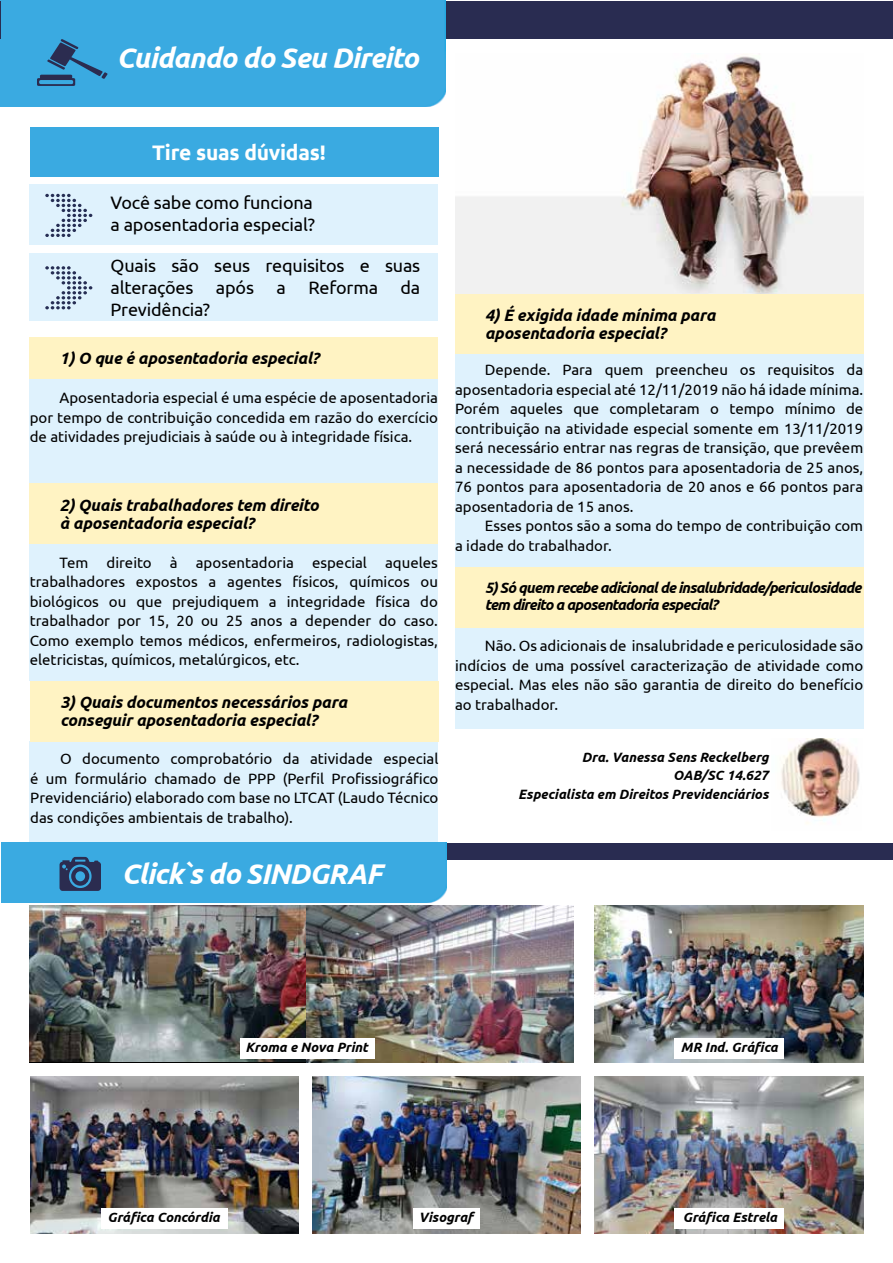
<style>
.page{position:relative;width:893px;height:1263px;background:#fff}
.page>*{position:absolute;margin:0;border:0;box-sizing:border-box;transform-origin:0 0}
.t1{font:italic 700 28.5px "Ubuntu";letter-spacing:-.025em;color:#fff}
.t2{font:700 21px "Ubuntu";letter-spacing:-.01em;color:#fff}
.t3{font:18px/21.6px "Ubuntu";letter-spacing:-.01em;color:#000}
.t4{font:italic 700 16.5px/18px "Ubuntu";letter-spacing:-.01em;color:#000}
.t5{font:15px/19.5px "Ubuntu";color:#000;text-align:justify}
.t6{font:italic 700 15px/16.5px "Ubuntu";letter-spacing:-.05em;color:#000}
.t7{font:italic 700 13.5px/18.8px "Ubuntu";color:#000;text-align:right}
</style>
<div class="page">
<div style="left:30px;top:184px;width:408px;height:61px;background:#dff2fd"></div>
<div style="left:30px;top:379px;width:408px;height:105px;background:#dff2fd"></div>
<div style="left:30px;top:544px;width:408px;height:137px;background:#dff2fd"></div>
<div style="left:30px;top:741px;width:408px;height:102px;background:#dff2fd"></div>
<div style="left:455px;top:627px;width:408px;height:102px;background:#dff2fd"></div>
<div style="left:455px;top:354px;width:408px;height:213px;background:#dff2fd"></div>
<div style="left:30px;top:253px;width:408px;height:68px;background:#dff2fd"></div>
<div style="left:391px;top:1px;width:502px;height:38px;background:#292c51"></div>
<div style="left:0;top:1px;width:446px;height:106px;background:#3aaae1"></div>
<div style="left:30px;top:337px;width:408px;height:42px;background:#fff3c3"></div>
<hr style="left:0;top:1px;width:1px;height:38px;background:#292c51">
<img style="left:781px;top:738px;width:79px;height:86px">
<div style="left:30px;top:484px;width:408px;height:60px;background:#fff3c3"></div>
<div style="left:30px;top:681px;width:408px;height:60px;background:#fff3c3"></div>
<svg style="left:45px;top:194px;width:47px;height:43px"></svg>
<svg style="left:45px;top:266px;width:47px;height:43px"></svg>
<div style="left:31px;top:127px;width:408px;height:50px;background:#3aaae1"></div>
<svg style="left:37px;top:39px;width:70px;height:47px;background:#3588ba"></svg>
<div style="left:455px;top:294px;width:408px;height:60px;background:#fff3c3"></div>
<div style="left:455px;top:567px;width:408px;height:60px;background:#fff3c3"></div>
<div style="left:420px;top:843px;width:473px;height:17px;background:#292c51"></div>
<div style="left:1px;top:843px;width:445px;height:60px;background:#3aaae1"></div>
<svg style="left:60px;top:857px;width:41px;height:34px"></svg>
<img style="left:455px;top:56px;width:408px;height:237px">
<img style="left:30px;top:905px;width:544px;height:157px">
<img style="left:30px;top:1076px;width:269px;height:158px">
<img style="left:595px;top:1076px;width:268px;height:158px">
<img style="left:312px;top:1076px;width:269px;height:158px">
<img style="left:594px;top:905px;width:269px;height:157px">
<div style="left:240px;top:1038px;width:134px;height:21px;background:#fff"></div>
<div style="left:674px;top:1038px;width:109px;height:21px;background:#fff"></div>
<div style="left:675px;top:1208px;width:109px;height:20px;background:#fff"></div>
<div style="left:413px;top:1208px;width:67px;height:20px;background:#fff"></div>
<div style="left:101px;top:1208px;width:127px;height:20px;background:#fff"></div>
<h1 class="t1" style="left:116px;top:41px;width:304px">Cuidando do Seu Direito</h1>
<h2 class="t2" style="left:152px;top:139px;width:175px">Tire suas dúvidas!</h2>
<p class="t3" style="left:111px;top:192px;width:206px">Você sabe como funciona a aposentadoria especial?</p>
<p class="t3" style="left:111px;top:255px;width:311px;text-align:justify">Quais são seus requisitos e suas alterações após a Reforma da Previdência?</p>
<p class="t4" style="left:60px;top:349px;width:261px">1) O que é aposentadoria especial?</p>
<p class="t5" style="left:30px;top:388px;width:410px;text-indent:30px">Aposentadoria especial é uma espécie de aposentadoria por tempo de contribuição concedida em razão do exercício de atividades prejudiciais à saúde ou à integridade física.</p>
<p class="t4" style="left:60px;top:496px;width:261px">2) Quais trabalhadores tem direito à aposentadoria especial?</p>
<p class="t5" style="left:30px;top:552px;width:410px;text-indent:30px">Tem direito à aposentadoria especial aqueles trabalhadores expostos a agentes físicos, químicos ou biológicos ou que prejudiquem a integridade física do trabalhador por 15, 20 ou 25 anos a depender do caso.<br>Como exemplo temos médicos, enfermeiros, radiologistas, eletricistas, químicos, metalúrgicos, etc.</p>
<p class="t4" style="left:60px;top:693px;width:288px">3) Quais documentos necessários para conseguir aposentadoria especial?</p>
<p class="t5" style="left:30px;top:749px;width:410px;text-indent:30px">O documento comprobatório da atividade especial é um formulário chamado de PPP (Perfil Profissiográfico Previdenciário) elaborado com base no LTCAT (Laudo Técnico das condições ambientais de trabalho).</p>
<h1 class="t1" style="left:121px;top:856px;width:263px">Click`s do SINDGRAF</h1>
<p class="t4" style="left:485px;top:306px;width:232px">4) É exigida idade mínima para aposentadoria especial?</p>
<p class="t5" style="left:455px;top:360px;width:410px;text-indent:30px">Depende. Para quem preencheu os requisitos da aposentadoria especial até 12/11/2019 não há idade mínima.<br>Porém aqueles que completaram o tempo mínimo de contribuição na atividade especial somente em 13/11/2019 será necessário entrar nas regras de transição, que prevêem a necessidade de 86 pontos para aposentadoria de 25 anos, 76 pontos para aposentadoria de 20 anos e 66 pontos para aposentadoria de 15 anos.</p>
<p class="t5" style="left:455px;top:516px;width:410px;text-indent:30px">Esses pontos são a soma do tempo de contribuição com a idade do trabalhador.</p>
<p class="t6" style="left:485px;top:579px;width:378px">5) Só quem recebe adicional de insalubridade/periculosidade tem direito a aposentadoria especial?</p>
<p class="t5" style="left:455px;top:636px;width:410px;text-indent:30px">Não. Os adicionais de insalubridade e periculosidade são indícios de uma possível caracterização de atividade como especial. Mas eles não são garantia de direito do benefício ao trabalhador.</p>
<p class="t7" style="left:518px;top:747px;width:252px">Dra. Vanessa Sens Reckelberg<br>OAB/SC 14.627<br>Especialista em Direitos Previdenciários</p>
<p class="t7" style="left:246px;top:1038px;width:124px">Kroma e Nova Print</p>
<p class="t7" style="left:681px;top:1038px;width:99px">MR Ind. Gráfica</p>
<p class="t7" style="left:107px;top:1207px;width:114px">Gráfica Concórdia</p>
<p class="t7" style="left:419px;top:1207px;width:56px">Visograf</p>
<p class="t7" style="left:683px;top:1207px;width:96px">Gráfica Estrela</p>
</div>
